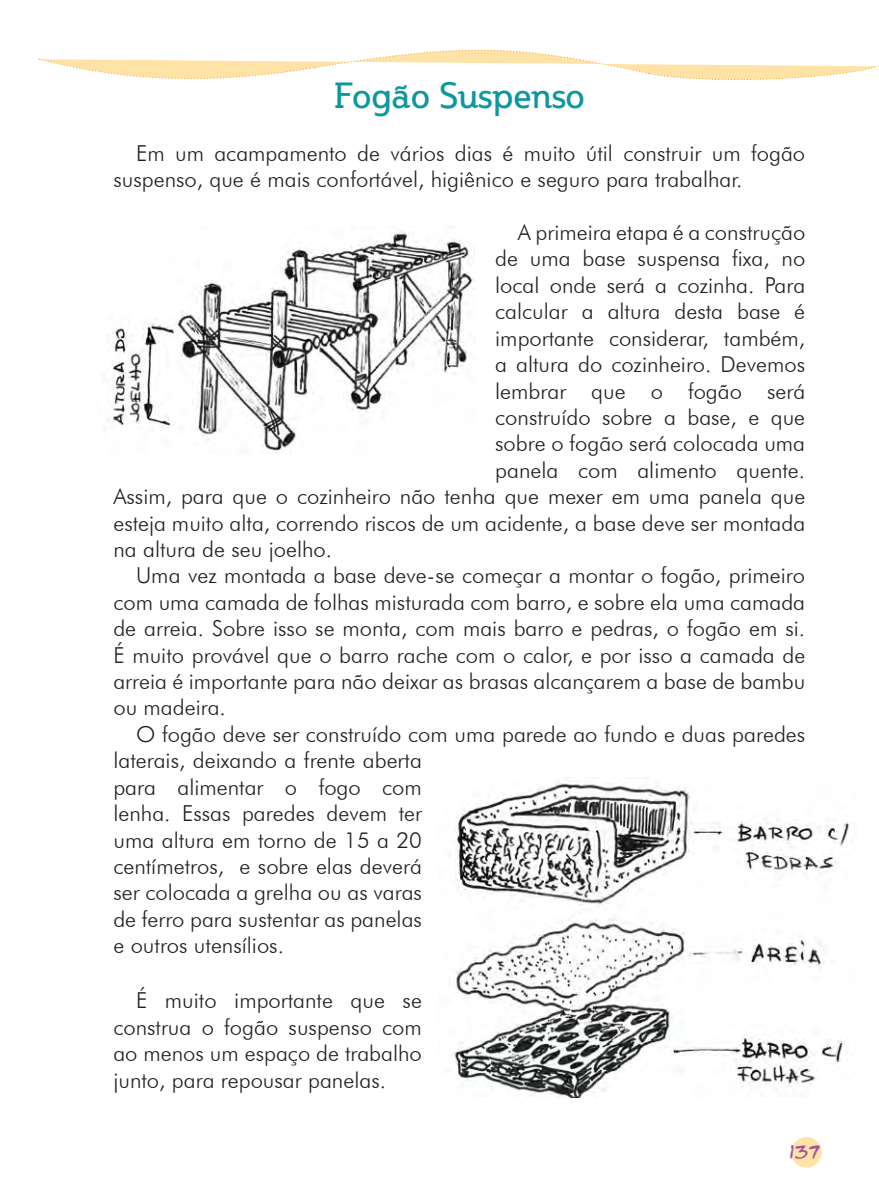
<style>
.page{position:relative;width:879px;height:1191px;background:#fff}
.page>*{position:absolute;margin:0;border:0;box-sizing:border-box;transform-origin:0 0}
.Conteudo_Tecnico{font:36px "Steinem";color:#0d989e}
._4mm{font:300 22px/26.4px "Futura BT";color:#231f20}
.t1{font:16px "ACME Secret Agent";color:#a153a1}
</style>
<div class="page">
<div style="left:791px;top:1137px;width:31px;height:30px;background:#ffe2a5;border-radius:50%"></div>
<img style="left:451px;top:779px;width:398px;height:318px">
<img style="left:108px;top:227px;width:366px;height:226px">
<svg style="left:39px;top:49px;width:840px;height:32px"></svg>
<p class="Conteudo_Tecnico" style="left:334px;top:76px;width:252px">Fogão Suspenso</p>
<p class="_4mm" style="left:113px;top:140px;width:693px;text-indent:23px">Em um acampamento de vários dias é muito útil construir um fogão suspenso, que é mais confortável, higiênico e seguro para trabalhar.</p>
<p class="_4mm" style="left:518px;top:219px;width:289px">A primeira etapa é a construção</p>
<p class="_4mm" style="left:495px;top:245px;width:311px">de uma base suspensa fixa, no</p>
<p class="_4mm" style="left:495px;top:272px;width:311px">local onde será a cozinha. Para</p>
<p class="_4mm" style="left:495px;top:298px;width:311px">calcular a altura desta base é</p>
<p class="_4mm" style="left:495px;top:324px;width:311px">importante considerar, também,</p>
<p class="_4mm" style="left:495px;top:351px;width:311px">a altura do cozinheiro. Devemos</p>
<p class="_4mm" style="left:495px;top:377px;width:311px">lembrar que o fogão será</p>
<p class="_4mm" style="left:495px;top:404px;width:311px">construído sobre a base, e que</p>
<p class="_4mm" style="left:495px;top:430px;width:311px">sobre o fogão será colocada uma</p>
<p class="_4mm" style="left:495px;top:456px;width:311px">panela com alimento quente.</p>
<p class="_4mm" style="left:113px;top:483px;width:693px">Assim, para que o cozinheiro não tenha que mexer em uma panela que</p>
<p class="_4mm" style="left:113px;top:509px;width:693px">esteja muito alta, correndo riscos de um acidente, a base deve ser montada</p>
<p class="_4mm" style="left:113px;top:536px;width:220px">na altura de seu joelho.</p>
<p class="_4mm" style="left:113px;top:562px;width:693px;text-align:justify;text-indent:23px">Uma vez montada a base deve-se começar a montar o fogão, primeiro com uma camada de folhas misturada com barro, e sobre ela uma camada de arreia. Sobre isso se monta, com mais barro e pedras, o fogão em si.<br>É muito provável que o barro rache com o calor, e por isso a camada de arreia é importante para não deixar as brasas alcançarem a base de bambu ou madeira.</p>
<p class="_4mm" style="left:113px;top:720px;width:693px;text-indent:23px">O fogão deve ser construído com uma parede ao fundo e duas paredes laterais, deixando a frente aberta<br>para alimentar o fogo com<br>lenha. Essas paredes devem ter<br>uma altura em torno de 15 a 20<br>centímetros, e sobre elas deverá<br>ser colocada a grelha ou as varas<br>de ferro para sustentar as panelas<br>e outros utensílios.</p>
<p class="_4mm" style="left:113px;top:987px;width:310px;text-align:justify;text-indent:23px">É muito importante que se construa o fogão suspenso com ao menos um espaço de trabalho junto, para repousar panelas.</p>
<p class="t1" style="left:789px;top:1140px;width:33px">137</p>
</div>
